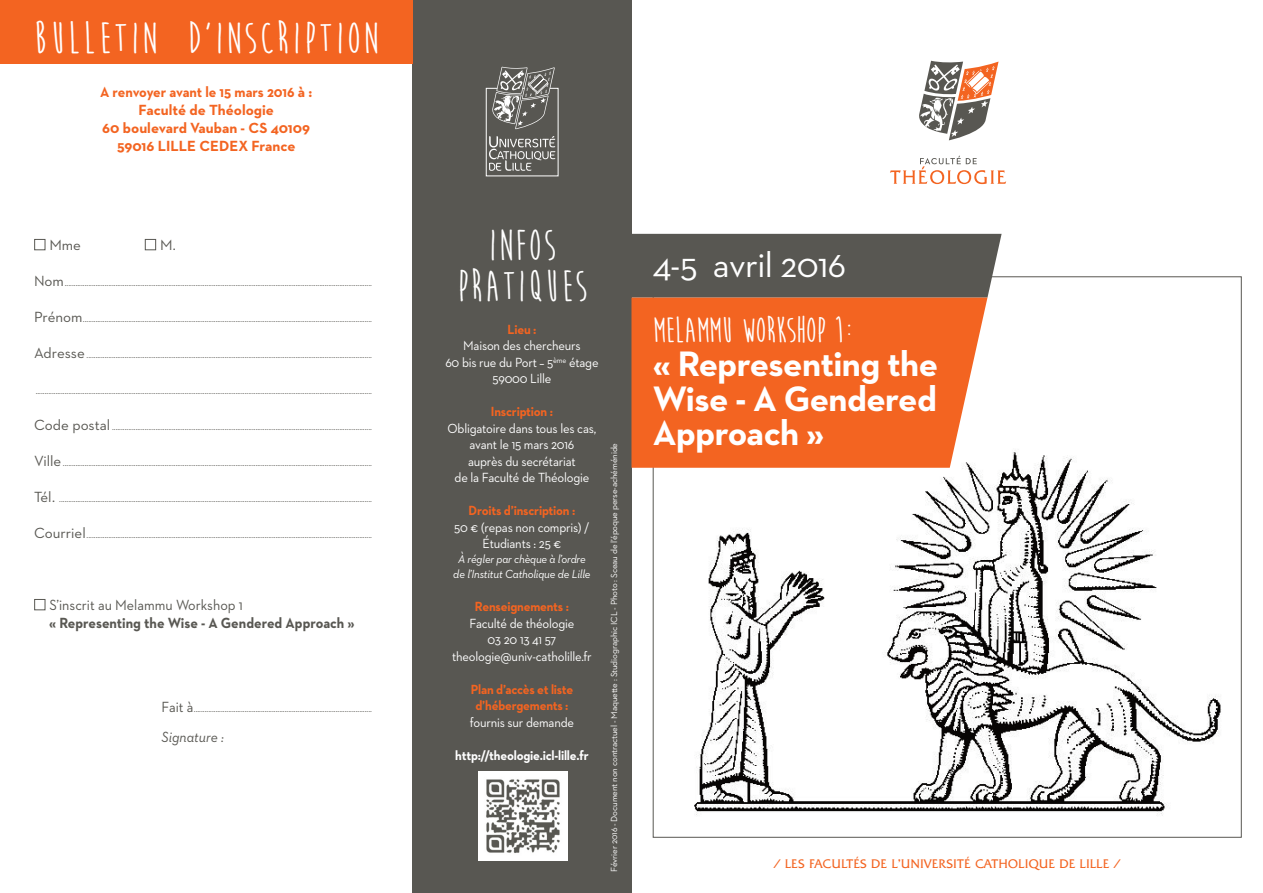
<style>
.page{position:relative;width:1263px;height:893px;background:#fff}
.page>*{position:absolute;margin:0;border:0;box-sizing:border-box;transform-origin:0 0}
.t1{font:700 45px "Moon Flower";letter-spacing:.06em;color:#fff}
.t2{font:700 45px/40.5px "Moon Flower";letter-spacing:.06em;color:#fff;text-align:center;scale:.94 1}
.t3{font:700 36px/34.5px "Neutraface 2 Text";letter-spacing:-.015em;color:#fff;text-align:justify}
.t4{font:700 36px "Moon Flower";letter-spacing:-.015em;color:#fff}
.t5{font:36px "Neutraface 2 Text";letter-spacing:-.015em;color:#fff}
.t6{font:700 15px/18px "Neutraface 2 Text";color:#f36421;text-align:center;scale:.94 1}
.t7{font:700 15px/18px "Neutraface 2 Text";color:#585752;scale:.94 1}
.t8{font:italic 15px "Neutraface 2 Text";color:#585752;scale:.94 1}
.t9{font:15px "Neutraface 2 Text";color:#585752}
.t10{font:13.5px/16.5px "Neutraface 2 Text";letter-spacing:-.015em;color:#fff;text-align:center;scale:.94 1}
.t11{font:700 13.5px/16.5px "Neutraface 2 Text";letter-spacing:-.015em;color:#f36421;text-align:center;scale:.94 1}
.t12{font:700 13.5px "Neutraface 2 Text";letter-spacing:-.015em;color:#fff;scale:.94 1}
.t13{font:italic 12px/15px "Neutraface 2 Text";letter-spacing:-.015em;color:#fff;text-align:center;scale:.94 1}
.t14{font:300 12px "Quadrat Serial";letter-spacing:.05em;color:#f36421}
.t15{font:9px "Neutraface 2 Text";color:#585752}
.t16{font:9px "Neutraface 2 Text";letter-spacing:-.015em;color:#fff}
.s1{color:#fff}
.s2{font-size:15px}
.s3{font-weight:400}
</style>
<div class="page">
<div style="left:412px;top:0;width:219px;height:893px;background:#585752"></div>
<img style="left:694px;top:452px;width:527px;height:364px">
<div style="left:631px;top:234px;width:370px;height:64px;background:#585752"></div>
<div style="left:631px;top:298px;width:356px;height:170px;background:#f36421"></div>
<svg style="left:890px;top:156px;width:116px;height:28px"></svg>
<svg style="left:919px;top:61px;width:79px;height:79px"></svg>
<div style="left:0;top:0;width:412px;height:64px;background:#f36421"></div>
<img style="left:479px;top:772px;width:88px;height:88px">
<svg style="left:486px;top:67px;width:73px;height:109px"></svg>
<h1 class="t1" style="left:34px;top:11px;width:346px">BULLETIN D’INSCRIPTION</h1>
<h3 class="t6" style="left:100px;top:84px;width:227px">A renvoyer avant le 15 mars 2016 à :<br>Faculté de Théologie<br>60 boulevard Vauban - CS 40109<br>59016 LILLE CEDEX France</h3>
<h3 class="t9" style="left:34px;top:239px;width:48px"><span class="s1">■</span> Mme</h3>
<h3 class="t9" style="left:145px;top:239px;width:33px"><span class="s1">■</span> M.</h3>
<p class="t15" style="left:34px;top:279px;width:339px"><span class="s2">Nom</span>.........................................................................................................................................................................</p>
<p class="t15" style="left:34px;top:315px;width:339px"><span class="s2">Prénom</span>...............................................................................................................................................................</p>
<p class="t15" style="left:34px;top:351px;width:339px"><span class="s2">Adresse</span> .............................................................................................................................................................</p>
<p class="t15" style="left:36px;top:387px;width:338px">.........................................................................................................................................................................................</p>
<p class="t15" style="left:34px;top:423px;width:339px"><span class="s2">Code postal</span> ...............................................................................................................................................</p>
<p class="t15" style="left:34px;top:459px;width:339px"><span class="s2">Ville</span> ..........................................................................................................................................................................</p>
<p class="t15" style="left:34px;top:495px;width:339px"><span class="s2">Tél.</span> ............................................................................................................................................................................</p>
<p class="t15" style="left:34px;top:531px;width:339px"><span class="s2">Courriel</span>.............................................................................................................................................................</p>
<h3 class="t7" style="left:49px;top:597px;width:326px;text-indent:-15px"><span class="s1">■</span> <span class="s3">S’inscrit au Melammu Workshop 1<br></span>« Representing the Wise - A Gendered Approach »</h3>
<p class="t15" style="left:162px;top:705px;width:212px"><span class="s2">Fait à</span>..................................................................................................</p>
<h3 class="t8" style="left:162px;top:731px;width:68px">Signature :</h3>
<h1 class="t2" style="left:457px;top:225px;width:140px">INFOS<br>PRATIQUES</h1>
<h3 class="t11" style="left:507px;top:322px;width:32px">Lieu :</h3>
<h3 class="t10" style="left:445px;top:339px;width:165px">Maison des chercheurs<br>60 bis rue du Port – 5<sup>ème</sup> étage<br>59000 Lille</h3>
<h3 class="t11" style="left:491px;top:405px;width:68px">Inscription :</h3>
<h3 class="t10" style="left:448px;top:421px;width:160px">Obligatoire dans tous les cas, avant le 15 mars 2016<br>auprès du secrétariat<br>de la Faculté de Théologie</h3>
<h3 class="t11" style="left:469px;top:504px;width:115px">Droits d’inscription :</h3>
<h3 class="t10" style="left:454px;top:520px;width:145px">50 € (repas non compris) /<br>Étudiants : 25 €</h3>
<h3 class="t13" style="left:453px;top:553px;width:148px">À régler par chèque à l’ordre de l’Institut Catholique de Lille</h3>
<h3 class="t11" style="left:475px;top:600px;width:102px">Renseignements :</h3>
<h3 class="t10" style="left:452px;top:616px;width:150px">Faculté de théologie<br>03 20 13 41 57 theologie@univ-catholille.fr</h3>
<h3 class="t11" style="left:471px;top:682px;width:111px">Plan d’accès et liste d’hébergements :</h3>
<h3 class="t10" style="left:470px;top:715px;width:112px">fournis sur demande</h3>
<h3 class="t12" style="left:455px;top:750px;width:143px">http://theologie.icl-lille.fr</h3>
<p class="t16" style="left:611px;top:872px;width:430px;rotate:-90deg">Février 2016 - Document non contractuel - Maquette : Studiographic ICL - Photo : Sceau de l’époque perse-achéménide</p>
<h2 class="t5" style="left:653px;top:251px;width:195px">4-5 avril 2016</h2>
<h2 class="t4" style="left:653px;top:308px;width:202px">MELAMMU WORKSHOP 1:</h2>
<h2 class="t3" style="left:653px;top:350px;width:287px">« Representing the Wise - A Gendered Approach »</h2>
<h3 class="t14" style="left:774px;top:857px;width:348px">/ LES FACULTÉS DE L’UNIVERSITÉ CATHOLIQUE DE LILLE /</h3>
</div>
